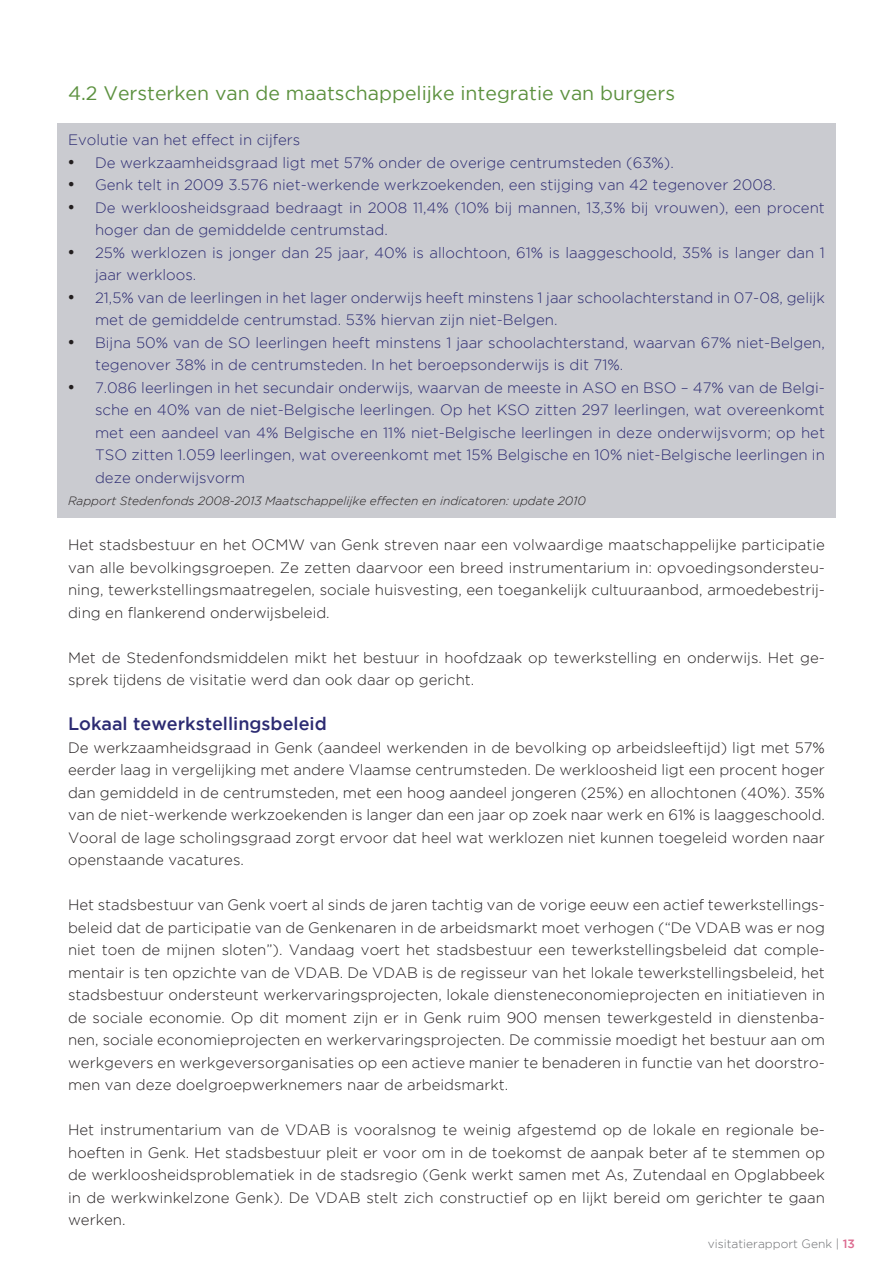
<style>
.page{position:relative;width:893px;height:1263px;background:#fff}
.page>*{position:absolute;margin:0;border:0;box-sizing:border-box;transform-origin:0 0}
.t1{font:19.5px "Gotham";color:#5c913f}
.t2{font:500 18px "Gotham";color:#2c2b72}
.t3{font:300 15px/22.5px "Gotham";color:#231f20;text-align:justify}
.t4{font:300 15px/22.5px "Gotham";color:#2c2b72}
.t5{font:italic 300 12px "Gotham";color:#231f20}
.t6{font:300 12px "Gotham";color:#6c6d70}
.s1{font-family:"Times New Roman";font-weight:400;font-size:18px;color:#231f20}
.s2{font-weight:500;color:#dc6a8f}
</style>
<div class="page">
<div style="left:57px;top:123px;width:779px;height:395px;background:#cacbd0"></div>
<h1 class="t1" style="left:68px;top:83px;width:609px">4.2 Versterken van de maatschappelijke integratie van burgers</h1>
<p class="t4" style="left:68px;top:129px;width:234px">Evolutie van het effect in cijfers</p>
<p class="t4" style="left:68px;top:151px;width:607px"><span class="s1">•</span> De werkzaamheidsgraad ligt met 57% onder de overige centrumsteden (63%).</p>
<p class="t4" style="left:68px;top:174px;width:709px"><span class="s1">•</span> Genk telt in 2009 3.576 niet-werkende werkzoekenden, een stijging van 42 tegenover 2008.</p>
<p class="t4" style="left:95px;top:196px;width:731px;text-indent:-27px"><span class="s1">•</span> De werkloosheidsgraad bedraagt in 2008 11,4% (10% bij mannen, 13,3% bij vrouwen), een procent hoger dan de gemiddelde centrumstad.</p>
<p class="t4" style="left:95px;top:241px;width:731px;text-indent:-27px"><span class="s1">•</span> 25% werklozen is jonger dan 25 jaar, 40% is allochtoon, 61% is laaggeschoold, 35% is langer dan 1 jaar werkloos.</p>
<p class="t4" style="left:95px;top:286px;width:731px;text-indent:-27px"><span class="s1">•</span> 21,5% van de leerlingen in het lager onderwijs heeft minstens 1 jaar schoolachterstand in 07-08, gelijk met de gemiddelde centrumstad. 53% hiervan zijn niet-Belgen.</p>
<p class="t4" style="left:95px;top:331px;width:731px;text-indent:-27px"><span class="s1">•</span> Bijna 50% van de SO leerlingen heeft minstens 1 jaar schoolachterstand, waarvan 67% niet-Belgen, tegenover 38% in de centrumsteden. In het beroepsonderwijs is dit 71%.</p>
<p class="t4" style="left:95px;top:376px;width:731px;text-align:justify;text-indent:-27px"><span class="s1">•</span> 7.086 leerlingen in het secundair onderwijs, waarvan de meeste in ASO en BSO – 47% van de Belgi&shy;sche en 40% van de niet-Belgische leerlingen. Op het KSO zitten 297 leerlingen, wat overeenkomt met een aandeel van 4% Belgische en 11% niet-Belgische leerlingen in deze onderwijsvorm; op het TSO zitten 1.059 leerlingen, wat overeenkomt met 15% Belgische en 10% niet-Belgische leerlingen in deze onderwijsvorm</p>
<p class="t5" style="left:68px;top:495px;width:519px">Rapport Stedenfonds 2008-2013 Maatschappelijke effecten en indicatoren: update 2010</p>
<p class="t3" style="left:68px;top:534px;width:758px">Het stadsbestuur en het OCMW van Genk streven naar een volwaardige maatschappelijke participatie van alle bevolkingsgroepen. Ze zetten daarvoor een breed instrumentarium in: opvoedingsondersteu&shy;ning, tewerkstellingsmaatregelen, sociale huisvesting, een toegankelijk cultuuraanbod, armoedebestrij&shy;ding en flankerend onderwijsbeleid.</p>
<p class="t3" style="left:68px;top:646px;width:758px">Met de Stedenfondsmiddelen mikt het bestuur in hoofdzaak op tewerkstelling en onderwijs. Het ge&shy;sprek tijdens de visitatie werd dan ook daar op gericht.</p>
<p class="t2" style="left:68px;top:714px;width:260px">Lokaal tewerkstellingsbeleid</p>
<p class="t3" style="left:68px;top:736px;width:758px">De werkzaamheidsgraad in Genk (aandeel werkenden in de bevolking op arbeidsleeftijd) ligt met 57% eerder laag in vergelijking met andere Vlaamse centrumsteden. De werkloosheid ligt een procent hoger dan gemiddeld in de centrumsteden, met een hoog aandeel jongeren (25%) en allochtonen (40%). 35% van de niet-werkende werkzoekenden is langer dan een jaar op zoek naar werk en 61% is laaggeschoold.<br>Vooral de lage scholingsgraad zorgt ervoor dat heel wat werklozen niet kunnen toegeleid worden naar openstaande vacatures.</p>
<p class="t3" style="left:68px;top:894px;width:758px">Het stadsbestuur van Genk voert al sinds de jaren tachtig van de vorige eeuw een actief tewerkstellings&shy;beleid dat de participatie van de Genkenaren in de arbeidsmarkt moet verhogen (“De VDAB was er nog niet toen de mijnen sloten”). Vandaag voert het stadsbestuur een tewerkstellingsbeleid dat comple&shy;mentair is ten opzichte van de VDAB. De VDAB is de regisseur van het lokale tewerkstellingsbeleid, het stadsbestuur ondersteunt werkervaringsprojecten, lokale diensteneconomieprojecten en initiatieven in de sociale economie. Op dit moment zijn er in Genk ruim 900 mensen tewerkgesteld in dienstenba&shy;nen, sociale economieprojecten en werkervaringsprojecten. De commissie moedigt het bestuur aan om werkgevers en werkgeversorganisaties op een actieve manier te benaderen in functie van het doorstro&shy;men van deze doelgroepwerknemers naar de arbeidsmarkt.</p>
<p class="t3" style="left:68px;top:1119px;width:758px">Het instrumentarium van de VDAB is vooralsnog te weinig afgestemd op de lokale en regionale be&shy;hoeften in Genk. Het stadsbestuur pleit er voor om in de toekomst de aanpak beter af te stemmen op de werkloosheidsproblematiek in de stadsregio (Genk werkt samen met As, Zutendaal en Opglabbeek in de werkwinkelzone Genk). De VDAB stelt zich constructief op en lijkt bereid om gerichter te gaan werken.</p>
<p class="t6" style="left:708px;top:1237px;width:149px">visitatierapport Genk | <span class="s2">13</span></p>
</div>
